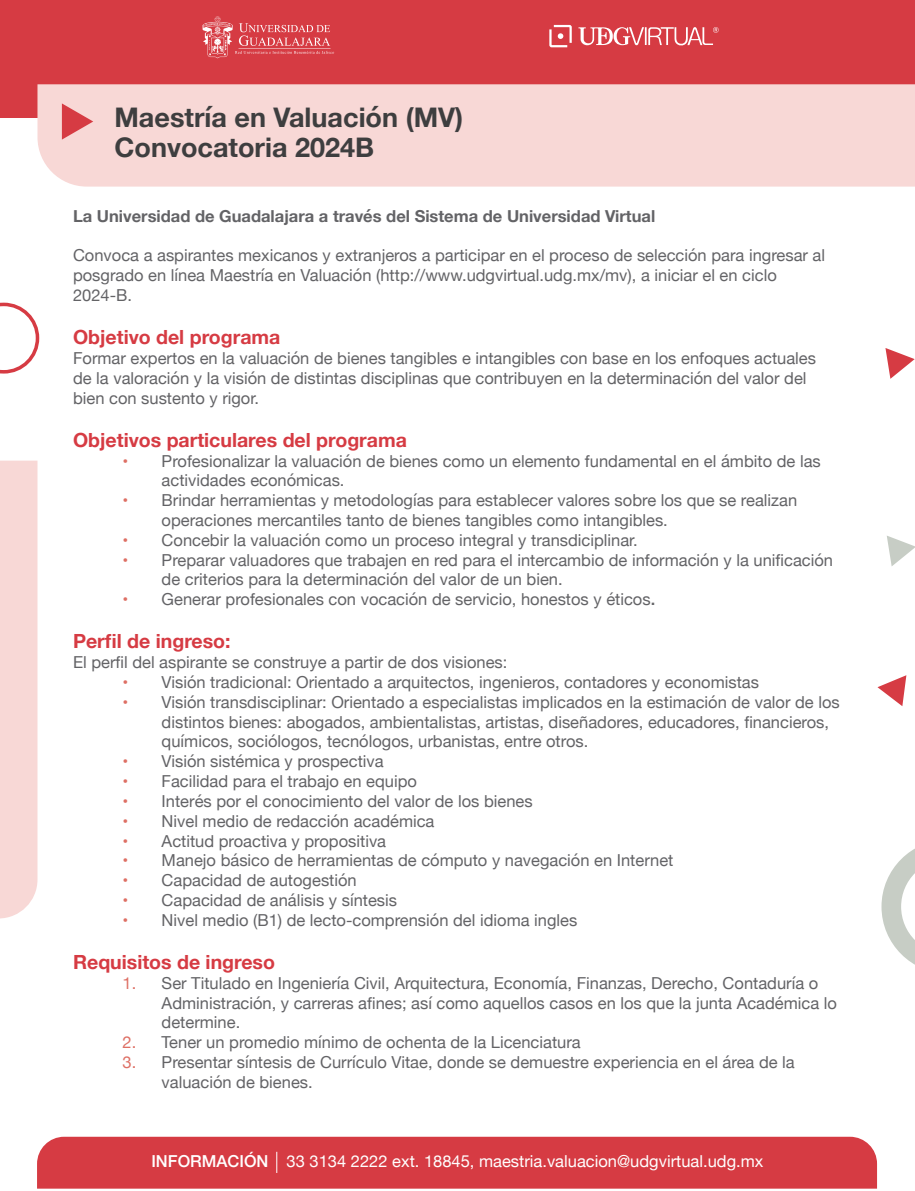
<style>
.page{position:relative;width:915px;height:1191px;background:#fff}
.page>*{position:absolute;margin:0;border:0;box-sizing:border-box;transform-origin:0 0}
.t1{font:700 27px/30px "Helvetica Neue";color:#3e3e3f}
.t2{font:700 19.5px "Helvetica Neue";color:#d63b43}
.t3{font:16.5px/19.8px "Helvetica Neue";color:#636366}
.t4{font:16.5px "Helvetica Neue";color:#fff}
.t5{font:700 16.5px "Helvetica Neue";color:#636366}
.s1{color:#de6f64}
.s2{font-weight:500}
</style>
<div class="page">
<div style="left:0;top:0;width:914px;height:117px;background:#d63b43"></div>
<svg style="left:881px;top:849px;width:33px;height:115px"></svg>
<svg style="left:0;top:303px;width:39px;height:70px"></svg>
<div style="left:0;top:460px;width:37px;height:458px;background:#f8d8d6"></div>
<svg style="left:885px;top:348px;width:29px;height:31px"></svg>
<svg style="left:887px;top:536px;width:27px;height:30px"></svg>
<svg style="left:877px;top:675px;width:29px;height:31px"></svg>
<div style="left:37px;top:84px;width:877px;height:103px;background:#f8d8d6"></div>
<svg style="left:62px;top:103px;width:31px;height:37px"></svg>
<svg style="left:202px;top:16px;width:132px;height:42px"></svg>
<svg style="left:549px;top:25px;width:22px;height:22px"></svg>
<svg style="left:578px;top:27px;width:140px;height:19px"></svg>
<div style="left:37px;top:1136px;width:839px;height:52px;background:#d63b43"></div>
<svg style="left:276px;top:1151px;width:1px;height:22px"></svg>
<h1 class="t1" style="left:114px;top:103px;width:350px">Maestría en Valuación (MV)<br>Convocatoria 2024B</h1>
<p class="t5" style="left:73px;top:203px;width:583px">La Universidad de Guadalajara a través del Sistema de Universidad Virtual</p>
<p class="t3" style="left:73px;top:246px;width:753px">Convoca a aspirantes mexicanos y extranjeros a participar en el proceso de selección para ingresar al posgrado en línea Maestría en Valuación (http://www.udgvirtual.udg.mx/mv), a iniciar el en ciclo<br>2024-B.</p>
<p class="t2" style="left:73px;top:322px;width:209px">Objetivo del programa</p>
<p class="t3" style="left:73px;top:349px;width:744px">Formar expertos en la valuación de bienes tangibles e intangibles con base en los enfoques actuales de la valoración y la visión de distintas disciplinas que contribuyen en la determinación del valor del bien con sustento y rigor.</p>
<p class="t2" style="left:73px;top:424px;width:335px">Objetivos particulares del programa</p>
<p class="t3" style="left:161px;top:452px;width:660px;text-indent:-39px"><span class="s1">•</span> Profesionalizar la valuación de bienes como un elemento fundamental en el ámbito de las actividades económicas.</p>
<p class="t3" style="left:161px;top:491px;width:637px;text-indent:-39px"><span class="s1">•</span> Brindar herramientas y metodologías para establecer valores sobre los que se realizan operaciones mercantiles tanto de bienes tangibles como intangibles.</p>
<p class="t3" style="left:122px;top:531px;width:516px"><span class="s1">•</span> Concebir la valuación como un proceso integral y transdiciplinar.</p>
<p class="t3" style="left:161px;top:551px;width:672px;text-indent:-39px"><span class="s1">•</span> Preparar valuadores que trabajen en red para el intercambio de información y la unificación de criterios para la determinación del valor de un bien.</p>
<p class="t3" style="left:122px;top:590px;width:534px"><span class="s1">•</span> Generar profesionales con vocación de servicio, honestos y éticos<span class="s2">.</span></p>
<p class="t2" style="left:73px;top:626px;width:159px">Perfil de ingreso:</p>
<p class="t3" style="left:73px;top:653px;width:435px">El perfil del aspirante se construye a partir de dos visiones:</p>
<p class="t3" style="left:122px;top:673px;width:637px"><span class="s1">•</span> Visión tradicional: Orientado a arquitectos, ingenieros, contadores y economistas</p>
<p class="t3" style="left:161px;top:693px;width:679px;text-indent:-39px"><span class="s1">•</span> Visión transdisciplinar: Orientado a especialistas implicados en la estimación de valor de los distintos bienes: abogados, ambientalistas, artistas, diseñadores, educadores, financieros, químicos, sociólogos, tecnólogos, urbanistas, entre otros.</p>
<p class="t3" style="left:122px;top:752px;width:262px"><span class="s1">•</span> Visión sistémica y prospectiva</p>
<p class="t3" style="left:122px;top:772px;width:296px"><span class="s1">•</span> Facilidad para el trabajo en equipo</p>
<p class="t3" style="left:122px;top:792px;width:411px"><span class="s1">•</span> Interés por el conocimiento del valor de los bienes</p>
<p class="t3" style="left:122px;top:812px;width:313px"><span class="s1">•</span> Nivel medio de redacción académica</p>
<p class="t3" style="left:122px;top:831px;width:265px"><span class="s1">•</span> Actitud proactiva y propositiva</p>
<p class="t3" style="left:122px;top:851px;width:552px"><span class="s1">•</span> Manejo básico de herramientas de cómputo y navegación en Internet</p>
<p class="t3" style="left:122px;top:871px;width:235px"><span class="s1">•</span> Capacidad de autogestión</p>
<p class="t3" style="left:122px;top:891px;width:276px"><span class="s1">•</span> Capacidad de análisis y síntesis</p>
<p class="t3" style="left:122px;top:911px;width:456px"><span class="s1">•</span> Nivel medio (B1) de lecto-comprensión del idioma ingles</p>
<p class="t2" style="left:73px;top:946px;width:203px">Requisitos de ingreso</p>
<p class="t3" style="left:161px;top:974px;width:676px;text-indent:-39px"><span class="s1">1.</span> Ser Titulado en Ingeniería Civil, Arquitectura, Economía, Finanzas, Derecho, Contaduría o<br>Administración, y carreras afines; así como aquellos casos en los que la junta Académica lo determine.</p>
<p class="t3" style="left:122px;top:1033px;width:459px"><span class="s1">2.</span> Tener un promedio mínimo de ochenta de la Licenciatura</p>
<p class="t3" style="left:161px;top:1053px;width:634px;text-indent:-39px"><span class="s1">3.</span> Presentar síntesis de Currículo Vitae, donde se demuestre experiencia en el área de la valuación de bienes.</p>
<p class="t4" style="left:151px;top:1149px;width:613px"><span class="s2">INFORMACIÓN</span> 33 3134 2222 ext. 18845, maestria.valuacion@udgvirtual.udg.mx</p>
</div>
